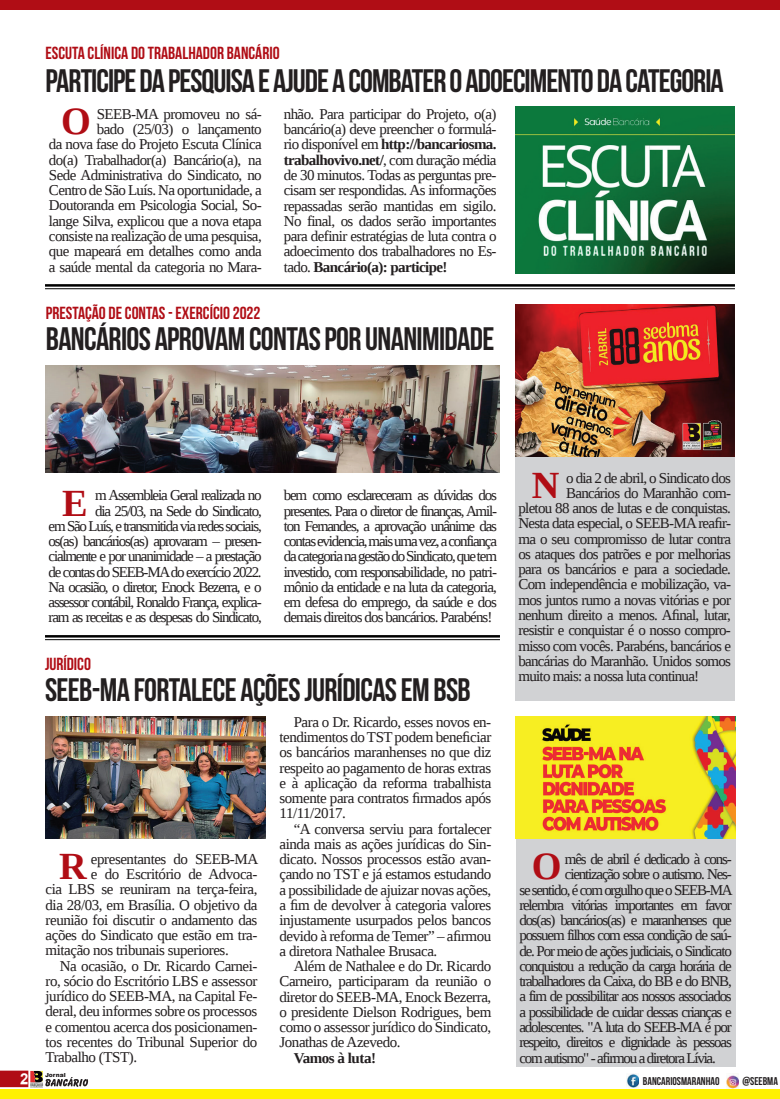
<style>
.page{position:relative;width:780px;height:1099px;background:#fff}
.page>*{position:absolute;margin:0;border:0;box-sizing:border-box;transform-origin:0 0}
.t1{font:700 38.25px "Liberation Serif";color:#b00d15}
.t2{font:32.5px "Bebas Neue";letter-spacing:-.02em;color:#231f20}
.t3{font:17.5px "Bebas Neue";color:#b00d15}
.t4{font:15px/15.2px "Liberation Serif";letter-spacing:-.05em;color:#231f20;text-align:justify}
.t5{font:15px/15.2px "Liberation Serif";letter-spacing:-.08em;color:#231f20;text-align:right}
.t6{font:15px "Liberation Serif";letter-spacing:-.03em;color:#231f20}
.t7{font:700 15px "Liberation Serif";letter-spacing:-.03em;color:#231f20}
.t8{font:700 15px "Arial";color:#fff}
.t9{font:11.25px "Bebas Neue";color:#231f20}
.t10{font:900 6px "Arial";color:#231f20}
.s1{font-weight:700}
</style>
<div class="page">
<svg style="left:0;top:1070px;width:88px;height:18px"></svg>
<div style="left:0;top:1089px;width:779px;height:9px;background:#fff101"></div>
<div style="left:0;top:0;width:779px;height:10px;background:#b00d15"></div>
<img style="left:626px;top:1073px;width:13px;height:15px">
<img style="left:726px;top:1074px;width:13px;height:14px">
<div style="left:515px;top:304px;width:220px;height:397px;background:#d1d2d4"></div>
<hr style="left:45px;top:635px;width:455px;height:2px;background:#000">
<hr style="left:45px;top:639px;width:455px;height:1px;background:#000">
<hr style="left:45px;top:284px;width:690px;height:2px;background:#000">
<hr style="left:45px;top:288px;width:690px;height:1px;background:#000">
<img style="left:515px;top:304px;width:220px;height:153px">
<img style="left:45px;top:365px;width:454px;height:107px">
<img style="left:46px;top:716px;width:219px;height:122px">
<img style="left:515px;top:106px;width:220px;height:168px">
<div style="left:516px;top:716px;width:219px;height:351px;background:#d1d2d4"></div>
<img style="left:516px;top:716px;width:219px;height:122px">
<p class="t3" style="left:45px;top:44px;width:236px">ESCUTA CLÍNICA DO TRABALHADOR BANCÁRIO</p>
<h2 class="t2" style="left:45px;top:63px;width:679px">PARTICIPE DA PESQUISA E AJUDE A COMBATER O ADOECIMENTO DA CATEGORIA</h2>
<p class="t4" style="left:49px;top:106px;width:214px;text-align:right">SEEB-MA promoveu no sá-<br>bado (25/03) o lançamento<br>da nova fase do Projeto Escuta Clínica do(a) Trabalhador(a) Bancário(a), na Sede Administrativa do Sindicato, no Centro de São Luís. Na oportunidade, a Doutoranda em Psicologia Social, So&shy;lange Silva, explicou que a nova etapa consiste na realização de uma pesquisa, que mapeará em detalhes como anda a saúde mental da categoria no Mara-</p>
<p class="t4" style="left:284px;top:106px;width:214px">nhão. Para participar do Projeto, o(a) bancário(a) deve preencher o formulá&shy;rio disponível em <span class="s1">http://bancariosma. trabalhovivo.net/</span>, com duração média de 30 minutos. Todas as perguntas pre&shy;cisam ser respondidas. As informações repassadas serão mantidas em sigilo.<br>No final, os dados serão importantes para definir estratégias de luta contra o adoecimento dos trabalhadores no Es&shy;tado. <span class="s1">Bancário(a): participe!</span></p>
<h1 class="t1" style="left:61px;top:96px;width:31px">O</h1>
<p class="t3" style="left:46px;top:303px;width:216px">PRESTAÇÃO DE CONTAS - EXERCÍCIO 2022</p>
<h2 class="t2" style="left:46px;top:321px;width:450px">BANCÁRIOS APROVAM CONTAS POR UNANIMIDADE</h2>
<p class="t5" style="left:49px;top:487px;width:215px">m Assembleia Geral realizada no<br>dia 25/03, na Sede do Sindicato,<br>em São Luís, e transmitida via redes sociais, os(as) bancários(as) aprovaram – presen&shy;cialmente e por unanimidade – a prestação de contas do SEEB-MA do exercício 2022.<br>Na ocasião, o diretor, Enock Bezerra, e o assessor contábil, Ronaldo França, explica&shy;ram as receitas e as despesas do Sindicato,</p>
<p class="t4" style="left:284px;top:487px;width:215px">bem como esclareceram as dúvidas dos presentes. Para o diretor de finanças, Amil&shy;ton Fernandes, a aprovação unânime das contas evidencia, mais uma vez, a confiança da categoria na gestão do Sindicato, que tem investido, com responsabilidade, no patri&shy;mônio da entidade e na luta da categoria, em defesa do emprego, da saúde e dos demais direitos dos bancários. Parabéns!</p>
<h1 class="t1" style="left:62px;top:477px;width:27px">E</h1>
<p class="t3" style="left:45px;top:654px;width:47px">JURÍDICO</p>
<h2 class="t2" style="left:45px;top:672px;width:427px">SEEB-MA FORTALECE AÇÕES JURÍDICAS EM BSB</h2>
<h1 class="t1" style="left:59px;top:840px;width:29px">R</h1>
<p class="t6" style="left:91px;top:849px;width:169px">epresentantes do SEEB-MA</p>
<p class="t6" style="left:91px;top:864px;width:168px">e do Escritório de Advoca-</p>
<p class="t6" style="left:46px;top:879px;width:213px">cia LBS se reuniram na terça-feira,</p>
<p class="t6" style="left:46px;top:894px;width:213px">dia 28/03, em Brasília. O objetivo da</p>
<p class="t6" style="left:46px;top:910px;width:213px">reunião foi discutir o andamento das</p>
<p class="t6" style="left:46px;top:925px;width:213px">ações do Sindicato que estão em tra-</p>
<p class="t6" style="left:46px;top:940px;width:185px">mitação nos tribunais superiores.</p>
<p class="t6" style="left:60px;top:955px;width:199px">Na ocasião, o Dr. Ricardo Carnei-</p>
<p class="t6" style="left:46px;top:971px;width:213px">ro, sócio do Escritório LBS e assessor</p>
<p class="t6" style="left:46px;top:986px;width:213px">jurídico do SEEB-MA, na Capital Fe-</p>
<p class="t6" style="left:46px;top:1001px;width:213px">deral, deu informes sobre os processos</p>
<p class="t6" style="left:46px;top:1016px;width:213px">e comentou acerca dos posicionamen-</p>
<p class="t6" style="left:46px;top:1032px;width:213px">tos recentes do Tribunal Superior do</p>
<p class="t6" style="left:46px;top:1047px;width:93px">Trabalho (TST).</p>
<p class="t8" style="left:20px;top:1068px;width:10px">2</p>
<p class="t10" style="left:45px;top:1070px;width:22px">Jornal</p>
<p class="t4" style="left:279px;top:714px;width:213px;text-indent:14px">Para o Dr. Ricardo, esses novos en&shy;tendimentos do TST podem beneficiar os bancários maranhenses no que diz respeito ao pagamento de horas extras e à aplicação da reforma trabalhista somente para contratos firmados após 11/11/2017.</p>
<p class="t4" style="left:279px;top:821px;width:213px;text-indent:14px">“A conversa serviu para fortalecer ainda mais as ações jurídicas do Sin&shy;dicato. Nossos processos estão avan&shy;çando no TST e já estamos estudando a possibilidade de ajuizar novas ações, a fim de devolver à categoria valores injustamente usurpados pelos bancos devido à reforma de Temer” – afirmou a diretora Nathalee Brusaca.</p>
<p class="t4" style="left:279px;top:958px;width:213px;text-indent:14px">Além de Nathalee e do Dr. Ricardo Carneiro, participaram da reunião o diretor do SEEB-MA, Enock Bezerra, o presidente Dielson Rodrigues, bem como o assessor jurídico do Sindicato, Jonathas de Azevedo.</p>
<p class="t7" style="left:294px;top:1047px;width:84px">Vamos à luta!</p>
<h1 class="t1" style="left:532px;top:459px;width:29px">N</h1>
<p class="t4" style="left:566px;top:470px;width:166px">o dia 2 de abril, o Sindicato dos</p>
<p class="t4" style="left:566px;top:485px;width:166px">Bancários do Maranhão com-</p>
<p class="t4" style="left:518px;top:500px;width:214px">pletou 88 anos de lutas e de conquistas.</p>
<p class="t4" style="left:518px;top:515px;width:214px">Nesta data especial, o SEEB-MA reafir-</p>
<p class="t4" style="left:518px;top:531px;width:214px">ma o seu compromisso de lutar contra</p>
<p class="t4" style="left:518px;top:546px;width:214px">os ataques dos patrões e por melhorias</p>
<p class="t4" style="left:518px;top:561px;width:214px">para os bancários e para a sociedade.</p>
<p class="t4" style="left:518px;top:576px;width:214px">Com independência e mobilização, va-</p>
<p class="t4" style="left:518px;top:592px;width:214px">mos juntos rumo a novas vitórias e por</p>
<p class="t4" style="left:518px;top:607px;width:214px">nenhum direito a menos. Afinal, lutar,</p>
<p class="t4" style="left:518px;top:622px;width:214px">resistir e conquistar é o nosso compro-</p>
<p class="t4" style="left:518px;top:637px;width:214px">misso com vocês. Parabéns, bancários e</p>
<p class="t4" style="left:518px;top:653px;width:214px">bancárias do Maranhão. Unidos somos</p>
<p class="t4" style="left:518px;top:668px;width:182px">muito mais: a nossa luta continua!</p>
<h1 class="t1" style="left:531px;top:840px;width:31px">O</h1>
<p class="t5" style="left:565px;top:851px;width:168px">mês de abril é dedicado à cons-</p>
<p class="t5" style="left:565px;top:866px;width:168px">cientização sobre o autismo. Nes-</p>
<p class="t5" style="left:519px;top:881px;width:215px">se sentido, é com orgulho que o SEEB-MA</p>
<p class="t5" style="left:519px;top:897px;width:214px">relembra vitórias importantes em favor</p>
<p class="t5" style="left:519px;top:912px;width:214px">dos(as) bancários(as) e maranhenses que</p>
<p class="t5" style="left:519px;top:927px;width:214px">possuem filhos com essa condição de saú-</p>
<p class="t5" style="left:519px;top:942px;width:214px">de. Por meio de ações judiciais, o Sindicato</p>
<p class="t5" style="left:519px;top:958px;width:214px">conquistou a redução da carga horária de</p>
<p class="t5" style="left:519px;top:973px;width:214px">trabalhadores da Caixa, do BB e do BNB,</p>
<p class="t5" style="left:519px;top:988px;width:214px">a fim de possibilitar aos nossos associados</p>
<p class="t5" style="left:519px;top:1003px;width:214px">a possibilidade de cuidar dessas crianças e</p>
<p class="t5" style="left:519px;top:1019px;width:214px">adolescentes. "A luta do SEEB-MA é por</p>
<p class="t5" style="left:519px;top:1034px;width:214px">respeito, direitos e dignidade às pessoas</p>
<p class="t5" style="left:519px;top:1049px;width:198px">com autismo" - afirmou a diretora Lívia.</p>
<p class="t9" style="left:643px;top:1075px;width:78px">BANCARIOSMARANHAO</p>
<p class="t9" style="left:742px;top:1075px;width:37px">@SEEBMA</p>
</div>
